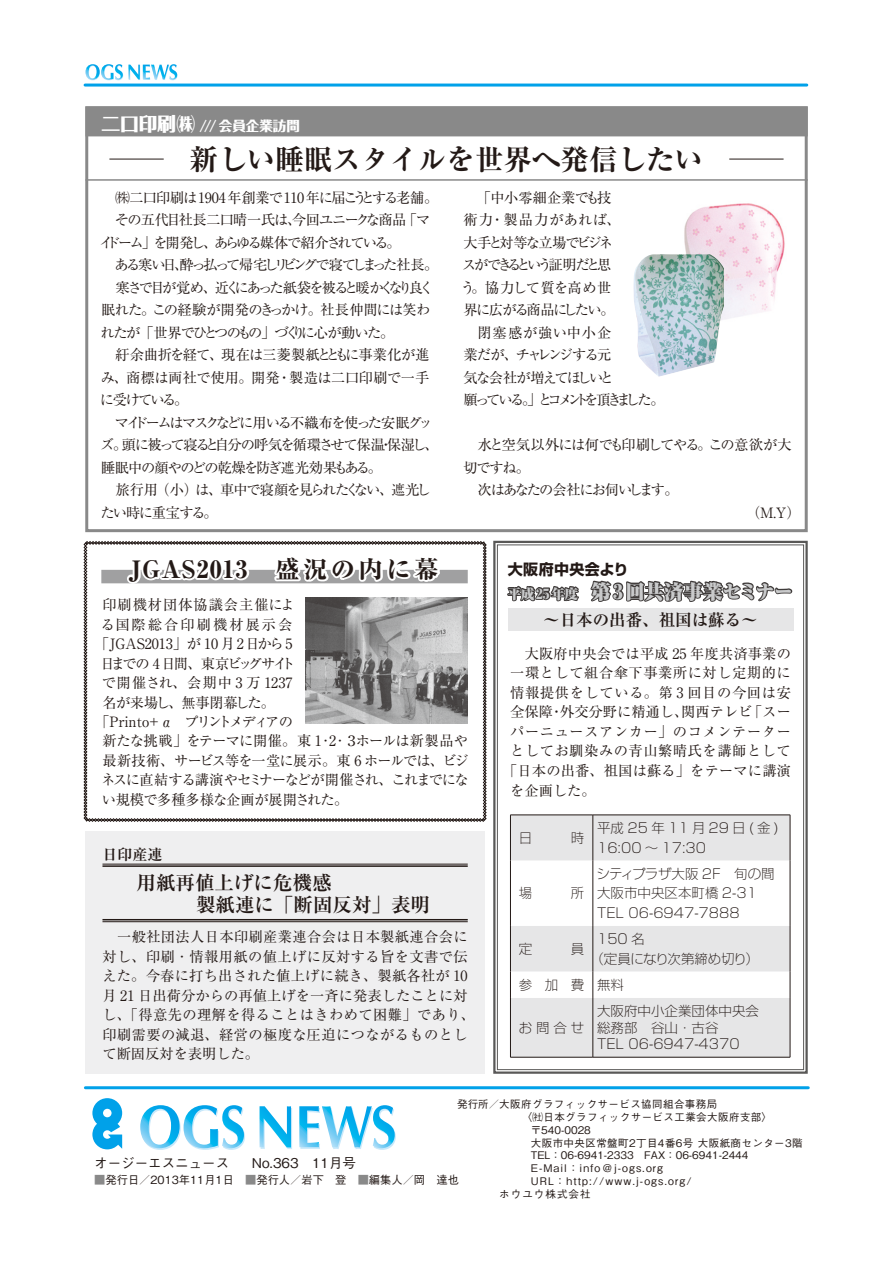
<style>
.page{position:relative;width:893px;height:1263px;background:#fff}
.page>*{position:absolute;margin:0;border:0;box-sizing:border-box;transform-origin:0 0}
.t1{font:700 expanded 28.5px "Ryumin Pr 6";color:#231916}
.t2{font:800 24px "Ryumin Pr 6";letter-spacing:.04em;color:#231916}
.t3{font:700 19.5px/22.5px "Ryumin Pr 6 N";color:#231916}
.t4{font:900 19.5px "Ryumin Pr 6";letter-spacing:-.01em;color:#c9cacb}
.t5{font:700 16.5px "Ryumin Pr 6";color:#231916}
.t6{font:700 15px "Shin Go Pr 6";letter-spacing:.015em;color:#231916}
.t7{font:700 15px "Ryumin Pr 6";color:#231916}
.t8{font:14.25px/19.5px "Ryumin Pr 6";letter-spacing:-.035em;color:#231916}
.t9{font:14.25px/19.5px "Ryumin Pr 6";letter-spacing:.025em;color:#231916}
.t10{font:14.25px "Ryumin Pr 6";letter-spacing:-.19em;color:#231916}
.t11{font:14.25px "Ryumin Pr 6";letter-spacing:-.115em;color:#231916}
.t12{font:14.25px "Ryumin Pr 6";letter-spacing:-.12em;color:#231916}
.t13{font:14.25px "Ryumin Pr 6";letter-spacing:-.13em;color:#231916}
.t14{font:14.25px "Ryumin Pr 6";letter-spacing:-.07em;color:#231916}
.t15{font:14.25px "Ryumin Pr 6";letter-spacing:-.16em;color:#231916}
.t16{font:14.25px "Ryumin Pr 6";letter-spacing:-.125em;color:#231916}
.t17{font:14.25px "Ryumin Pr 6";letter-spacing:-.055em;color:#231916}
.t18{font:14.25px "Ryumin Pr 6";letter-spacing:-.085em;color:#231916}
.t19{font:14.25px "Ryumin Pr 6";letter-spacing:-.255em;color:#231916}
.t20{font:14.25px "Ryumin Pr 6";letter-spacing:-.25em;color:#231916}
.t21{font:14.25px "Ryumin Pr 6";letter-spacing:.045em;color:#231916}
.t22{font:14.25px "Ryumin Pr 6";letter-spacing:-.015em;color:#231916}
.t23{font:14.25px "Ryumin Pr 6";letter-spacing:-.095em;color:#231916}
.t24{font:14.25px "Ryumin Pr 6";letter-spacing:.055em;color:#231916}
.t25{font:300 expanded 13.5px/19.5px "Shin Go Pr 6";color:#231916}
.t26{font:500 13.5px "Gothic BBB Pr 6";color:#231916}
.t27{font:300 expanded 13.5px/19.5px "Shin Go Pr 6";letter-spacing:-.02em;color:#231916}
.t28{font:300 expanded 13.5px "Shin Go Pr 6 N";letter-spacing:.28em;color:#231916}
.t29{font:800 13.5px "Folk Pro";color:#fff}
.t30{font:500 11.25px "Gothic BBB Pr 6";color:#231916}
.t31{font:500 10.5px "Gothic BBB Pr 6";letter-spacing:.04em;color:#231916}
.t32{font:500 10.5px "Gothic BBB Pr 6";letter-spacing:.1em;color:#231916}
.t33{font:500 10.5px "Gothic BBB Pr 6";color:#231916}
.s1{font-size:18.75px}
.s2{font-size:15px}
.s3{font-size:13.5px}
.s4{font-family:"Shin Go Pr 6"}
.s5{color:#898989}
</style>
<div class="page">
<div style="left:85px;top:831px;width:400px;height:243px;background:#efeff0"></div>
<div style="left:85px;top:106px;width:723px;height:30px;background:#898989"></div>
<svg style="left:92px;top:1098px;width:30px;height:51px"></svg>
<hr style="left:85px;top:1086px;width:723px;height:3px;background:#00a1e9">
<svg style="left:140px;top:1105px;width:105px;height:45px"></svg>
<svg style="left:260px;top:1106px;width:32px;height:43px"></svg>
<svg style="left:299px;top:1105px;width:97px;height:45px"></svg>
<hr style="left:85px;top:179px;width:723px;height:2px;background:#898989">
<svg style="left:85px;top:64px;width:93px;height:16px"></svg>
<hr style="left:85px;top:84px;width:722px;height:3px;background:#00a1e9">
<img style="left:684px;top:203px;width:101px;height:116px">
<img style="left:633px;top:254px;width:91px;height:123px">
<div style="left:85px;top:106px;width:723px;height:426px;border:3px solid #898989"></div>
<svg style="left:84px;top:516px;width:402px;height:306px"></svg>
<svg style="left:493px;top:540px;width:315px;height:534px"></svg>
<div style="left:497px;top:544px;width:307px;height:526px;border:1px solid #595857"></div>
<hr style="left:102px;top:865px;width:366px;height:2px;background:#231916">
<hr style="left:102px;top:864px;width:366px;height:1px;background:#231916">
<hr style="left:102px;top:919px;width:366px;height:1px;background:#231916">
<hr style="left:102px;top:921px;width:366px;height:1px;background:#231916">
<hr style="left:109px;top:159px;width:55px;height:1px;background:#231916">
<hr style="left:729px;top:159px;width:55px;height:1px;background:#231916">
<p class="t29" style="left:101px;top:114px;width:200px"><span class="s1">二口印刷㈱</span> <span class="s2">///</span> 会員企業訪問</p>
<h1 class="t1" style="left:190px;top:137px;width:515px">新しい睡眠スタイルを世界へ発信したい</h1>
<p class="t8" style="left:116px;top:187px;width:324px">㈱二口印刷は1904年創業で110年に届こうとする老舗。</p>
<p class="t14" style="left:115px;top:209px;width:317px">その五代目社長二口晴一氏は、今回ユニークな商品「マ</p>
<p class="t15" style="left:99px;top:231px;width:303px">イドーム」を開発し、あらゆる媒体で紹介されている。</p>
<p class="t10" style="left:115px;top:254px;width:325px">ある寒い日、酔っ払って帰宅しリビングで寝てしまった社長。</p>
<p class="t10" style="left:115px;top:276px;width:320px">寒さで目が覚め、近くにあった紙袋を被ると暖かくなり良く</p>
<p class="t8" style="left:101px;top:299px;width:331px">眠れた。この経験が開発のきっかけ。社長仲間には笑わ</p>
<p class="t12" style="left:101px;top:321px;width:295px">れたが「世界でひとつのもの」づくりに心が動いた。</p>
<p class="t8" style="left:116px;top:344px;width:315px">紆余曲折を経て、現在は三菱製紙とともに事業化が進</p>
<p class="t8" style="left:101px;top:367px;width:330px">み、商標は両社で使用。開発・製造は二口印刷で一手</p>
<p class="t8" style="left:100px;top:389px;width:90px">に受けている。</p>
<p class="t13" style="left:115px;top:411px;width:319px">マイドームはマスクなどに用いる不織布を使った安眠グッ</p>
<p class="t11" style="left:100px;top:434px;width:340px">ズ。頭に被って寝ると自分の呼気を循環させて保温・保湿し、</p>
<p class="t18" style="left:101px;top:456px;width:282px">睡眠中の顔やのどの乾燥を防ぎ遮光効果もある。</p>
<p class="t11" style="left:115px;top:479px;width:317px">旅行用（小）は、車中で寝顔を見られたくない、遮光し</p>
<p class="t23" style="left:100px;top:501px;width:119px">たい時に重宝する。</p>
<p class="t8" style="left:477px;top:187px;width:136px">「中小零細企業でも技</p>
<p class="t21" style="left:463px;top:209px;width:159px">術力・製品力があれば、</p>
<p class="t12" style="left:463px;top:231px;width:151px">大手と対等な立場でビジネ</p>
<p class="t20" style="left:462px;top:254px;width:151px">スができるという証明だと思</p>
<p class="t22" style="left:461px;top:276px;width:152px">う。協力して質を高め世</p>
<p class="t12" style="left:463px;top:299px;width:153px">界に広がる商品にしたい。</p>
<p class="t24" style="left:477px;top:321px;width:135px">閉塞感が強い中小企</p>
<p class="t16" style="left:463px;top:344px;width:150px">業だが、チャレンジする元</p>
<p class="t16" style="left:463px;top:366px;width:152px">気な会社が増えてほしいと</p>
<p class="t19" style="left:463px;top:389px;width:203px">願っている。」とコメントを頂きました。</p>
<p class="t17" style="left:478px;top:434px;width:315px">水と空気以外には何でも印刷してやる。この意欲が大</p>
<p class="t8" style="left:463px;top:457px;width:68px">切ですね。</p>
<p class="t13" style="left:478px;top:479px;width:215px">次はあなたの会社にお伺いします。　</p>
<p class="t8" style="left:746px;top:502px;width:56px">（M.Y）</p>
<h2 class="t2" style="left:129px;top:550px;width:311px">JGAS2013　盛況の内に幕</h2>
<p class="t8" style="left:100px;top:594px;width:370px">印刷機材団体協議会主催によ<br>る国際総合印刷機材展示会<br>｢JGAS2013｣が 10 月2日から5<br>日までの 4 日間、東京ビッグサイト<br>で開催され、会期中 3 万 1237<br>名が来場し、無事閉幕した。<br>｢Printo+α　プリントメディアの<br>新たな挑戦｣をテーマに開催。東 1･2･３ホールは新製品や最新技術、サービス等を一堂に展示。東 6 ホールでは、ビジネスに直結する講演やセミナーなどが開催され、これまでにない規模で多種多様な企画が展開された。</p>
<p class="t7" style="left:102px;top:842px;width:61px">日印産連</p>
<h3 class="t3" style="left:196px;top:870px;width:235px;text-indent:-60px">用紙再値上げに危機感<br>製紙連に｢断固反対｣表明</h3>
<p class="t9" style="left:102px;top:926px;width:374px">　一般社団法人日本印刷産業連合会は日本製紙連合会に対し、印刷･情報用紙の値上げに反対する旨を文書で伝えた。今春に打ち出された値上げに続き、製紙各社が 10月 21 日出荷分からの再値上げを一斉に発表したことに対し、｢得意先の理解を得ることはきわめて困難｣であり、印刷需要の減退、経営の極度な圧迫につながるものとして断固反対を表明した。</p>
<p class="t6" style="left:508px;top:557px;width:122px">大阪府中央会より</p>
<h3 class="t4" style="left:508px;top:576px;width:287px"><span class="s3">平成 25年度　</span>第 3回共済事業セミナー</h3>
<p class="t5" style="left:543px;top:607px;width:216px">～日本の出番、祖国は蘇る～</p>
<p class="t8" style="left:510px;top:643px;width:282px;text-align:justify">　大阪府中央会では平成 25 年度共済事業の一環として組合傘下事業所に対し定期的に情報提供をしている。第 3 回目の今回は安全保障・外交分野に精通し、関西テレビ｢スーパーニュースアンカー｣のコメンテーターとしてお馴染みの青山繁晴氏を講師として｢日本の出番、祖国は蘇る｣をテーマに講演を企画した。</p>
<p class="t28" style="left:519px;top:827px;width:15px">日</p>
<p class="t28" style="left:571px;top:827px;width:15px">時</p>
<p class="t25" style="left:597px;top:817px;width:183px">平成25年11月29日(金)<br>16:00 ～ 17:30</p>
<p class="t28" style="left:519px;top:882px;width:15px">場</p>
<p class="t28" style="left:571px;top:882px;width:15px">所</p>
<p class="t25" style="left:596px;top:863px;width:180px">シティプラザ大阪 2F　旬の間大阪市中央区本町橋 2-31<br>TEL 06-6947-7888</p>
<p class="t28" style="left:519px;top:938px;width:15px">定</p>
<p class="t28" style="left:571px;top:938px;width:15px">員</p>
<p class="t27" style="left:590px;top:928px;width:170px;text-indent:7px">150 名<br>（定員になり次第締め切り）</p>
<p class="t28" style="left:519px;top:974px;width:107px">参加費<span class="s4">無料</span></p>
<p class="t28" style="left:519px;top:1016px;width:67px">お問合せ</p>
<p class="t25" style="left:597px;top:1001px;width:163px;line-height:16.5px">大阪府中小企業団体中央会総務部　谷山･古谷<br>TEL 06-6947-4370</p>
<p class="t31" style="left:457px;top:1096px;width:261px">発行所／大阪府グラフィックサービス協同組合事務局</p>
<p class="t31" style="left:499px;top:1109px;width:275px">　　 〈㈳日本グラフィックサービス工業会大阪府支部〉</p>
<p class="t31" style="left:531px;top:1121px;width:62px">〒540-0028</p>
<p class="t31" style="left:531px;top:1134px;width:273px">大阪市中央区常盤町2丁目4番6号 大阪紙商センター3階</p>
<p class="t33" style="left:531px;top:1147px;width:219px">TEL：06-6941-2333　FAX：06-6941-2444</p>
<p class="t32" style="left:531px;top:1160px;width:134px">E-Mail：info＠j-ogs.org</p>
<p class="t32" style="left:531px;top:1172px;width:162px">URL：http://www.j-ogs.org/</p>
<p class="t32" style="left:499px;top:1185px;width:93px">ホウユウ株式会社</p>
<p class="t26" style="left:94px;top:1152px;width:263px">オージーエスニュース　 No.363　11月号</p>
<p class="t30" style="left:94px;top:1171px;width:366px"><span class="s5">■</span>発行日／2013年11月1日　<span class="s5">■</span>発行人／岩下　登　<span class="s5">■</span>編集人／岡　達也</p>
</div>
